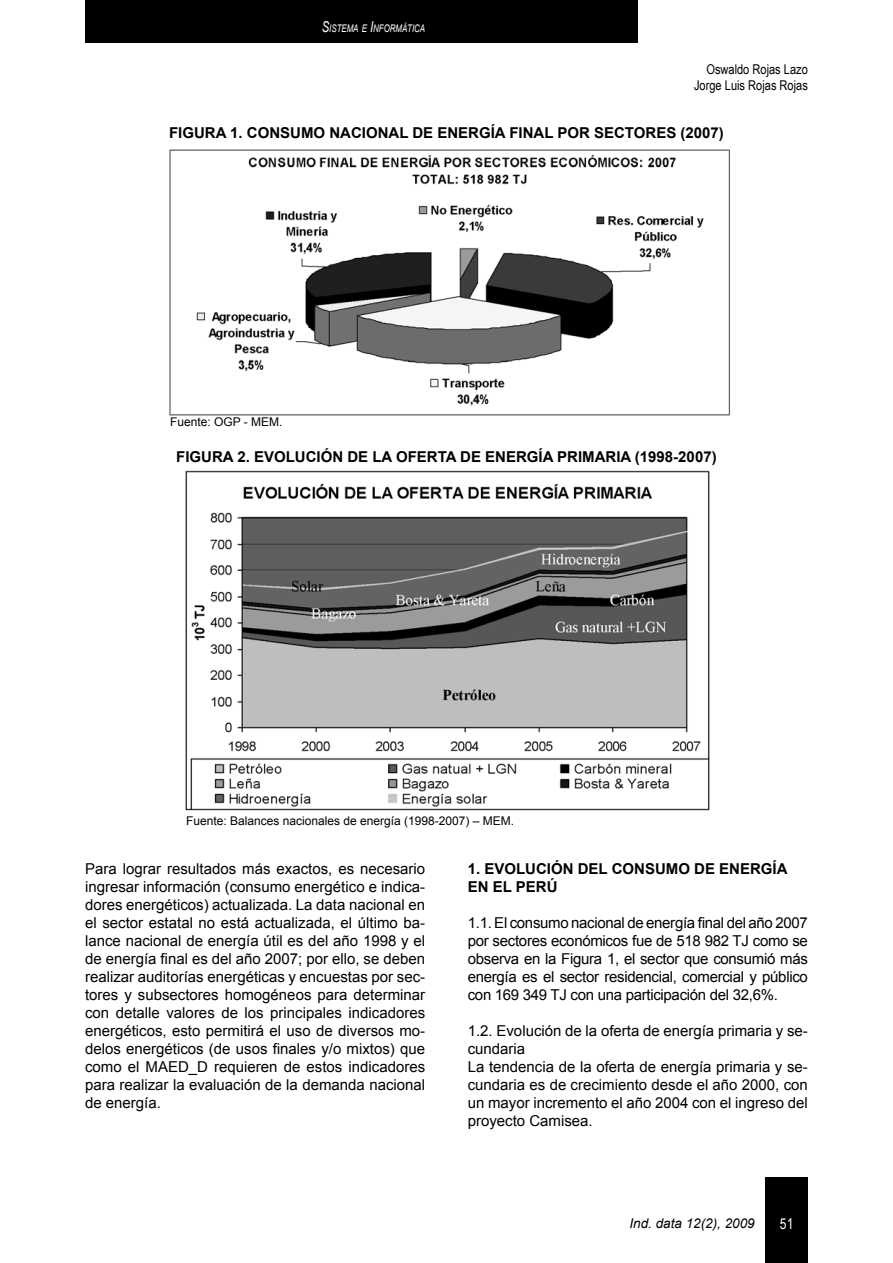
<style>
.page{position:relative;width:893px;height:1263px;background:#fff}
.page>*{position:absolute;margin:0;border:0;box-sizing:border-box;transform-origin:0 0}
.t1{font:15px/18px "Arial";color:#000;text-align:justify}
.t2{font:700 15px/18px "Arial";color:#000}
.t3{font:15px "Arial Narrow";color:#fff}
.t4{font:13.5px/16.2px "Arial Narrow";color:#000;text-align:right}
.t5{font:italic 13.5px "Arial";color:#000}
.t6{font:12px "Arial";color:#000}
.t7{font:italic 10.5px "Arial";color:#fff;scale:.75 1}
.s1{font-size:15px}
</style>
<div class="page">
<div style="left:765px;top:1178px;width:43px;height:85px;background:#000"></div>
<div style="left:85px;top:0;width:553px;height:43px;background:#000"></div>
<img style="left:169px;top:149px;width:561px;height:267px">
<img style="left:185px;top:470px;width:525px;height:341px">
<p class="t7" style="left:322px;top:22px;width:140px"><span class="s1">S</span>ISTEMA E <span class="s1">I</span>NFORMÁTICA</p>
<p class="t4" style="left:694px;top:60px;width:115px">Oswaldo Rojas Lazo<br>Jorge Luis Rojas Rojas</p>
<p class="t2" style="left:169px;top:125px;width:20px">FIGURA</p>
<p class="t2" style="left:230px;top:125px;width:40px">1. CONSUMO</p>
<p class="t2" style="left:329px;top:125px;width:11px">NACIONAL</p>
<p class="t2" style="left:412px;top:125px;width:36px">DE ENERGÍA</p>
<p class="t2" style="left:509px;top:125px;width:10px">FINAL</p>
<p class="t2" style="left:557px;top:125px;width:12px">POR</p>
<p class="t2" style="left:594px;top:125px;width:12px">SECTORES</p>
<p class="t2" style="left:681px;top:125px;width:45px">(2007)</p>
<p class="t6" style="left:170px;top:414px;width:114px">Fuente: OGP - MEM.</p>
<p class="t2" style="left:176px;top:448px;width:20px">FIGURA</p>
<p class="t2" style="left:237px;top:448px;width:38px">2. EVOLUCIÓN</p>
<p class="t2" style="left:347px;top:448px;width:60px">DELAOFERTA</p>
<p class="t2" style="left:460px;top:448px;width:36px">DE ENERGÍA</p>
<p class="t2" style="left:557px;top:448px;width:11px">PRIMARIA</p>
<p class="t2" style="left:635px;top:448px;width:83px">(1998-2007)</p>
<p class="t6" style="left:186px;top:812px;width:330px">Fuente: Balances nacionales de energía (1998-2007) – MEM.</p>
<p class="t1" style="left:85px;top:860px;width:342px">Para lograr resultados más exactos, es necesario ingresar información (consumo energético e indica&shy;dores energéticos) actualizada. La data nacional en el sector estatal no está actualizada, el último ba&shy;lance nacional de energía útil es del año 1998 y el de energía final es del año 2007; por ello, se deben realizar auditorías energéticas y encuestas por sec&shy;tores y subsectores homogéneos para determinar con detalle valores de los principales indicadores energéticos, esto permitirá el uso de diversos mo&shy;delos energéticos (de usos finales y/o mixtos) que como el MAED_D requieren de estos indicadores para realizar la evaluación de la demanda nacional de energía.</p>
<p class="t2" style="left:468px;top:860px;width:321px">1. EVOLUCIÓN DEL CONSUMO DE ENERGÍA<br>EN EL PERÚ</p>
<p class="t1" style="left:468px;top:914px;width:342px">1.1. El consumo nacional de energía final del año 2007 por sectores económicos fue de 518 982 TJ como se observa en la Figura 1, el sector que consumió más energía es el sector residencial, comercial y público con 169 349 TJ con una participación del 32,6%.</p>
<p class="t1" style="left:468px;top:1022px;width:342px;text-align:left">1.2. Evolución de la oferta de energía primaria y se&shy;cundaria<br>La tendencia de la oferta de energía primaria y se&shy;cundaria es de crecimiento desde el año 2000, con un mayor incremento el año 2004 con el ingreso del proyecto Camisea.</p>
<p class="t5" style="left:629px;top:1215px;width:127px">Ind. data 12(2), 2009</p>
<p class="t3" style="left:780px;top:1213px;width:15px">51</p>
</div>
